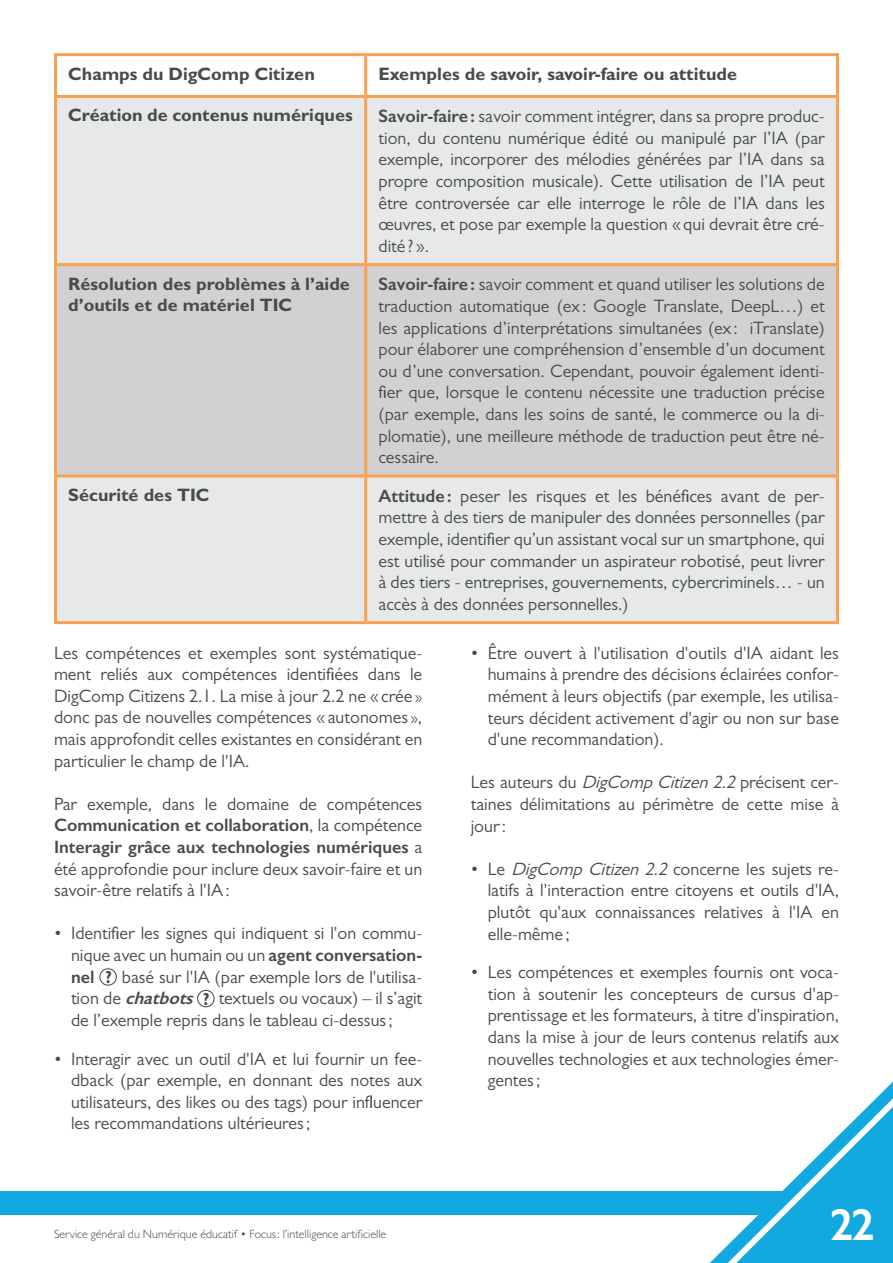
<style>
.page{position:relative;width:893px;height:1263px;background:#fff}
.page>*{position:absolute;margin:0;border:0;box-sizing:border-box;transform-origin:0 0}
.t1{font:600 45px "Gill Sans";color:#fff}
.t2{font:18px/21.6px "Gill Sans";color:#474b4c;text-align:justify}
.t3{font:700 18px/21.6px "Gill Sans";color:#474b4c}
.t4{font:700 17.4px "Gill Sans";color:#454a4b}
.t5{font:300 12px "Gill Sans";color:#474b4c}
.s1{font-weight:600}
.s2{font-size:15px}
.s3{font-weight:600;font-style:italic}
.s4{font-weight:700;font-size:17.4px;color:#454a4b}
.s5{font-style:italic}
</style>
<div class="page">
<div style="left:0;top:1191px;width:893px;height:23px;background:#12a9e1"></div>
<svg style="left:702px;top:1081px;width:191px;height:182px"></svg>
<div style="left:99px;top:968px;width:18px;height:18px;border:1px solid #474b4c;border-radius:50%"></div>
<div style="left:197px;top:990px;width:18px;height:17px;border:1px solid #474b4c;border-radius:50%"></div>
<svg style="left:57px;top:56px;width:779px;height:39px"></svg>
<div style="left:57px;top:98px;width:779px;height:523px;background:#e6e8e9"></div>
<div style="left:57px;top:266px;width:779px;height:208px;background:#d1d1d3"></div>
<hr style="left:54px;top:98px;width:3px;height:165px;background:#f8a151">
<hr style="left:364px;top:98px;width:3px;height:165px;background:#f8a151">
<hr style="left:836px;top:98px;width:3px;height:165px;background:#f8a151">
<hr style="left:54px;top:263px;width:312px;height:3px;background:#f8a151">
<hr style="left:54px;top:266px;width:3px;height:208px;background:#f8a151">
<hr style="left:366px;top:263px;width:473px;height:3px;background:#f8a151">
<hr style="left:364px;top:266px;width:3px;height:208px;background:#f8a151">
<hr style="left:836px;top:266px;width:3px;height:208px;background:#f8a151">
<hr style="left:54px;top:474px;width:312px;height:3px;background:#f8a151">
<hr style="left:54px;top:477px;width:3px;height:144px;background:#f8a151">
<hr style="left:366px;top:474px;width:473px;height:3px;background:#f8a151">
<hr style="left:364px;top:477px;width:3px;height:144px;background:#f8a151">
<hr style="left:836px;top:477px;width:3px;height:144px;background:#f8a151">
<hr style="left:54px;top:621px;width:312px;height:3px;background:#f8a151">
<hr style="left:366px;top:621px;width:473px;height:3px;background:#f8a151">
<hr style="left:54px;top:53px;width:312px;height:3px;background:#f8a151">
<hr style="left:54px;top:56px;width:3px;height:39px;background:#f8a151">
<hr style="left:366px;top:53px;width:473px;height:3px;background:#f8a151">
<hr style="left:364px;top:56px;width:3px;height:39px;background:#f8a151">
<hr style="left:836px;top:56px;width:3px;height:39px;background:#f8a151">
<hr style="left:54px;top:95px;width:312px;height:3px;background:#f8a151">
<hr style="left:366px;top:95px;width:473px;height:3px;background:#f8a151">
<p class="t3" style="left:68px;top:62px;width:248px">Champs du DigComp Citizen</p>
<p class="t3" style="left:378px;top:62px;width:360px">Exemples de savoir, savoir-faire ou attitude</p>
<p class="t3" style="left:68px;top:104px;width:286px">Création de contenus numériques</p>
<p class="t2" style="left:378px;top:105px;width:448px"><span class="s1">Savoir-faire:</span> savoir comment intégrer, dans sa propre produc&shy;tion, du contenu numérique édité ou manipulé par l’IA (par exemple, incorporer des mélodies générées par l’IA dans sa propre composition musicale). Cette utilisation de l’IA peut être controversée car elle interroge le rôle de l’IA dans les œuvres, et pose par exemple la question «qui devrait être cré&shy;dité ?».</p>
<p class="t3" style="left:68px;top:272px;width:283px">Résolution des problèmes à l’aide d’outils et de matériel TIC</p>
<p class="t2" style="left:378px;top:273px;width:448px"><span class="s1">Savoir-faire:</span> savoir comment et quand utiliser les solutions de traduction automatique (ex : Google Translate, DeepL…) et les applications d’interprétations simultanées (ex : iTranslate) pour élaborer une compréhension d’ensemble d’un document ou d’une conversation. Cependant, pouvoir également identi&shy;fier que, lorsque le contenu nécessite une traduction précise (par exemple, dans les soins de santé, le commerce ou la di&shy;plomatie), une meilleure méthode de traduction peut être né&shy;cessaire.</p>
<p class="t3" style="left:68px;top:484px;width:143px">Sécurité des TIC</p>
<p class="t2" style="left:378px;top:485px;width:448px"><span class="s1">Attitude:</span> peser les risques et les bénéfices avant de per&shy;mettre à des tiers de manipuler des données personnelles (par exemple, identifier qu’un assistant vocal sur un smartphone, qui est utilisé pour commander un aspirateur robotisé, peut livrer à des tiers - entreprises, gouvernements, cybercriminels… - un accès à des données personnelles.)</p>
<p class="t2" style="left:54px;top:642px;width:370px">Les compétences et exemples sont systématique&shy;ment reliés aux compétences identifiées dans le DigComp Citizens 2.1. La mise à jour 2.2 ne «crée <span class="s2">» </span>donc pas de nouvelles compétences «autonomes <span class="s2">»</span>, mais approfondit celles existantes en considérant en particulier le champ de l'IA.</p>
<p class="t2" style="left:54px;top:793px;width:370px">Par exemple, dans le domaine de compétences <span class="s1">Communication et collaboration</span>, la compétence <span class="s1">Interagir grâce aux technologies numériques</span> a été approfondie pour inclure deux savoir-faire et un savoir-être relatifs à l'IA:</p>
<p class="t2" style="left:71px;top:922px;width:353px;text-indent:-17px">• Identifier les signes qui indiquent si l'on commu&shy;nique avec un humain ou un <span class="s1">agent conversation&shy;nel</span></p>
<p class="t2" style="left:71px;top:966px;width:353px;text-indent:51px">basé sur l'IA (par exemple lors de l'utilisa&shy;t i o n d e <span class="s3">chatbots</span> <span class="s4">?</span></p>
<p class="t4" style="left:105px;top:966px;width:8px">?</p>
<p class="t2" style="left:71px;top:987px;width:353px;text-indent:148px">textuels ou vocaux) – il s’agit de l’exemple repris dans le tableau ci-dessus;</p>
<p class="t2" style="left:71px;top:1047px;width:353px;text-indent:-17px">• Interagir avec un outil d'IA et lui fournir un fee&shy;dback (par exemple, en donnant des notes aux utilisateurs, des likes ou des tags) pour influencer les recommandations ultérieures;</p>
<p class="t5" style="left:54px;top:1227px;width:334px">Service général du Numérique éducatif • Focus: l’intelligence artificielle</p>
<p class="t2" style="left:488px;top:642px;width:353px;text-indent:-17px">• Être ouvert à l'utilisation d'outils d'IA aidant les humains à prendre des décisions éclairées confor&shy;mément à leurs objectifs (par exemple, les utilisa&shy;teurs décident activement d'agir ou non sur base d'une recommandation).</p>
<p class="t2" style="left:471px;top:771px;width:370px">Les auteurs du <span class="s5">DigCompCitizen2.2</span>précisent cer&shy;taines délimitations au périmètre de cette mise à jour:</p>
<p class="t2" style="left:488px;top:858px;width:353px;text-indent:-17px">• Le <span class="s5">DigCompCitizen2.2</span>concerne les sujets re&shy;latifs à l'interaction entre citoyens et outils d'IA, plutôt qu'aux connaissances relatives à l'IA en elle-même ;</p>
<p class="t2" style="left:488px;top:961px;width:353px;text-indent:-17px">• Les compétences et exemples fournis ont voca&shy;tion à soutenir les concepteurs de cursus d'ap&shy;prentissage et les formateurs, à titre d'inspiration, dans la mise à jour de leurs contenus relatifs aux nouvelles technologies et aux technologies émer&shy;gentes;</p>
<h1 class="t1" style="left:830px;top:1197px;width:47px">22</h1>
</div>
